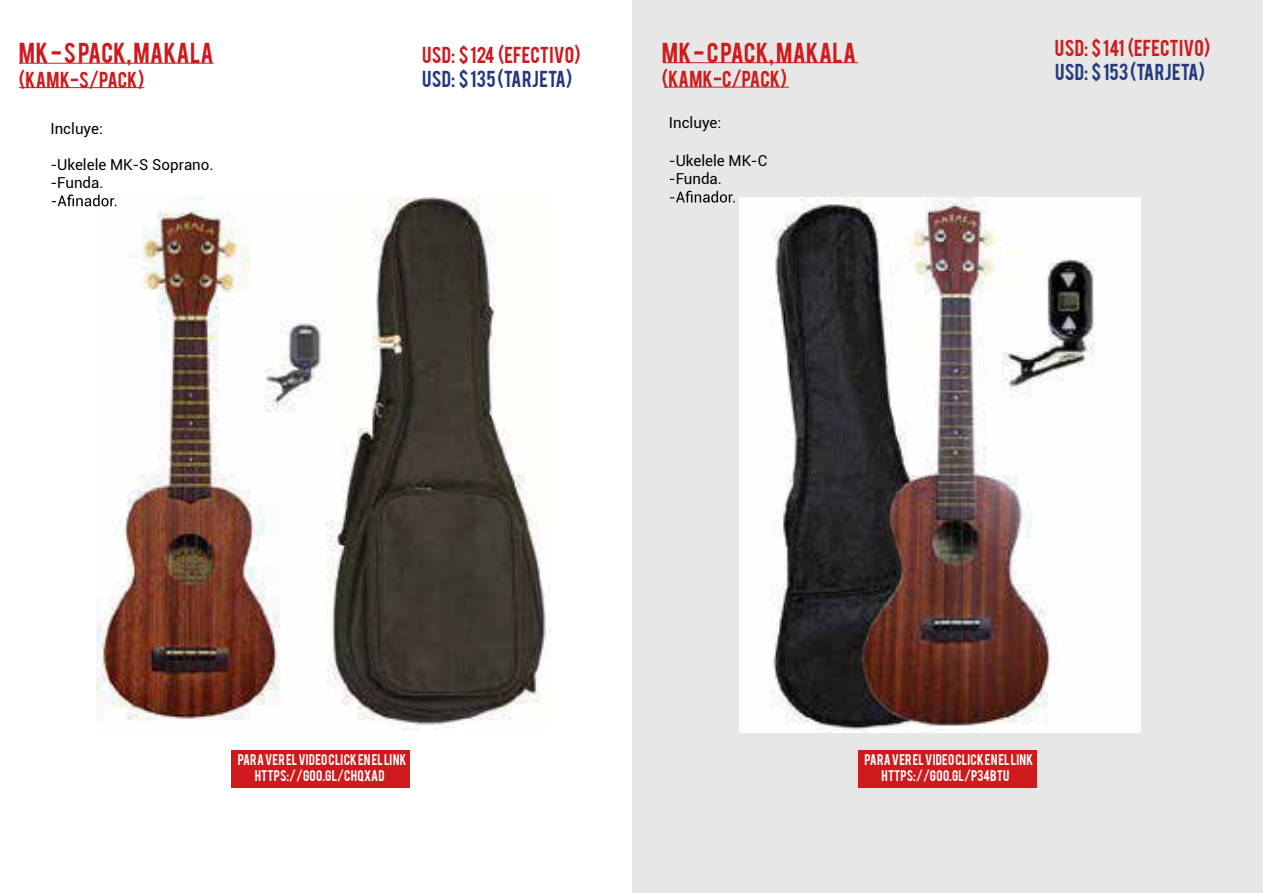
<style>
.page{position:relative;width:1263px;height:893px;background:#fff}
.page>*{position:absolute;margin:0;border:0;box-sizing:border-box;transform-origin:0 0}
.t1{font:22.65px "Bebas";letter-spacing:.02em;color:#ce1a1d}
.t2{font:22.65px "Bebas";letter-spacing:.02em;color:#ce1c1e}
.t3{font:18.15px "Bebas";color:#ce1a1d}
.t4{font:18.15px "Bebas";color:#ce1c1e}
.t5{font:18.15px "Bebas";letter-spacing:.015em;color:#253780}
.t6{font:18.15px "Bebas";letter-spacing:.01em;color:#23397d}
.t7{font:15.15px/18.1px "Roboto";color:#000101}
.t8{font:12.15px/15.9px "Bebas";letter-spacing:.015em;color:#fff;text-align:center}
</style>
<div class="page">
<div style="left:633px;top:0;width:630px;height:893px;background:#e7e7e7"></div>
<img style="left:97px;top:198px;width:454px;height:532px">
<svg style="left:52px;top:195px;width:64px;height:11px"></svg>
<hr style="left:19px;top:87px;width:125px;height:1px;background:#ce1a1d">
<hr style="left:19px;top:63px;width:195px;height:1px;background:#ce1a1d">
<div style="left:231px;top:750px;width:179px;height:38px;background:#ce1a1d"></div>
<img style="left:740px;top:198px;width:401px;height:534px">
<div style="left:858px;top:750px;width:179px;height:38px;background:#ce1c1e"></div>
<svg style="left:670px;top:191px;width:65px;height:12px"></svg>
<hr style="left:664px;top:87px;width:125px;height:1px;background:#ce1c1e">
<hr style="left:664px;top:62px;width:194px;height:1px;background:#ce1c1e">
<h1 class="t1" style="left:19px;top:37px;width:196px">MK - S PACK, MAKALA</h1>
<h2 class="t3" style="left:19px;top:66px;width:127px">(KAMK-S/PACK)</h2>
<h2 class="t3" style="left:422px;top:42px;width:160px">USD: $ 124 (EFECTIVO)</h2>
<h2 class="t5" style="left:422px;top:66px;width:152px">USD: $ 135 (TARJETA)</h2>
<h1 class="t2" style="left:662px;top:36px;width:196px">MK - C PACK, MAKALA</h1>
<h2 class="t4" style="left:662px;top:66px;width:126px">(KAMK-C/PACK)</h2>
<h2 class="t4" style="left:1055px;top:35px;width:157px">USD: $ 141 (EFECTIVO)</h2>
<h2 class="t6" style="left:1055px;top:59px;width:151px">USD: $ 153 (TARJETA)</h2>
<p class="t7" style="left:50px;top:119px;width:54px">Incluye:</p>
<p class="t7" style="left:50px;top:155px;width:165px">-Ukelele MK-S Soprano. -Funda.</p>
<p class="t7" style="left:669px;top:113px;width:54px">Incluye:</p>
<p class="t7" style="left:669px;top:151px;width:100px">-Ukelele MK-C -Funda.</p>
<p class="t8" style="left:238px;top:751px;width:170px">PARA VER EL VIDEO CLICK EN EL LINK<br>HTTPS://GOO.GL/CHQXAD</p>
<p class="t8" style="left:864px;top:751px;width:170px">PARA VER EL VIDEO CLICK EN EL LINK<br>HTTPS://GOO.GL/P34BTU</p>
</div>
